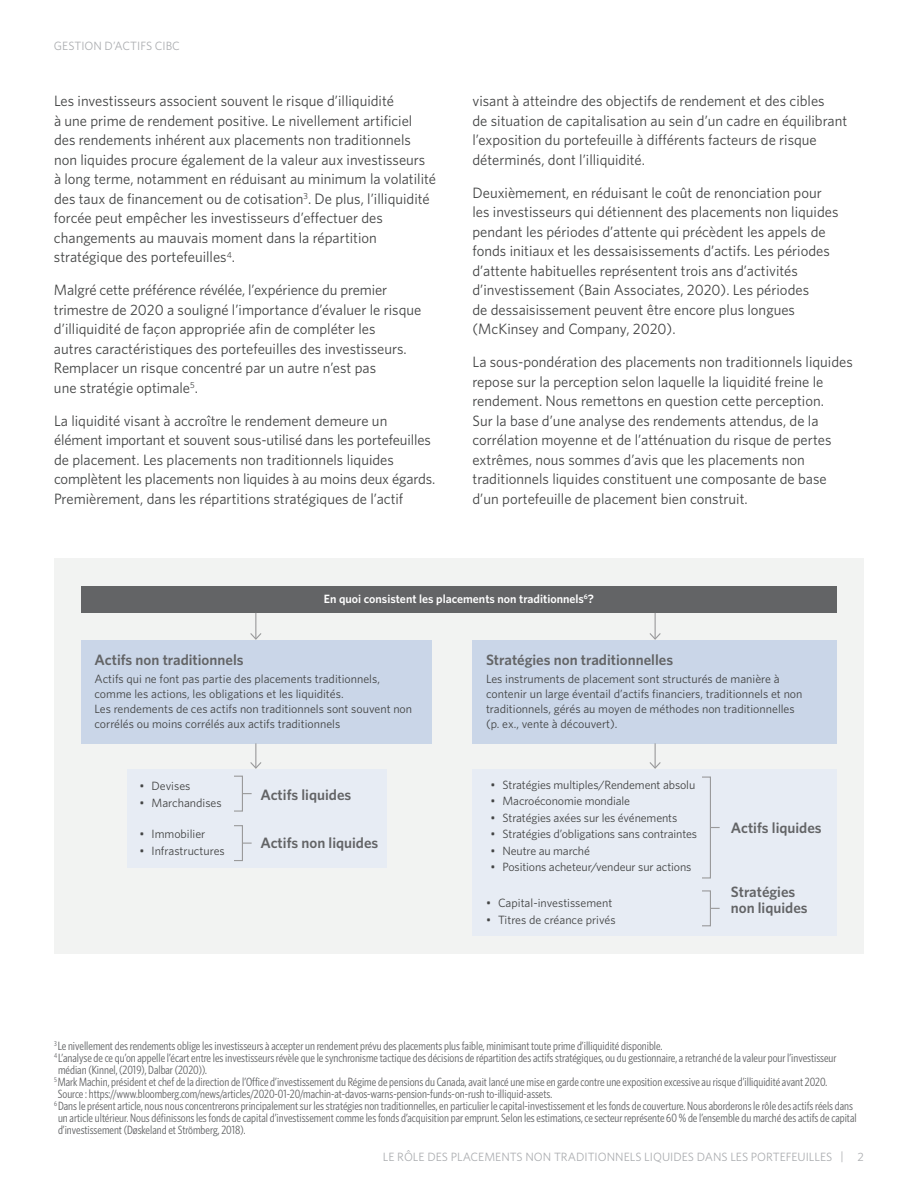
<style>
.page{position:relative;width:918px;height:1188px;background:#fff}
.page>*{position:absolute;margin:0;border:0;box-sizing:border-box;transform-origin:0 0}
.Body_P{font:15px/19.5px "Whitney";color:#434444}
.Body_P-2{font:600 15px/16.5px "Whitney";color:#636466}
.Subheader_H3{font:600 15px "Whitney";color:#636466}
.Source_p{font:12px/12px "Whitney Condensed";color:#636466}
.Body_P-3{font:12px/15px "Whitney";color:#434444}
.Bullets_LI{font:12px "Whitney";letter-spacing:-.01em;color:#434444}
.t1{font:12px "Whitney";color:#acaeb1}
.Subheader_H3-2{font:600 12px "Whitney";color:#fff}
</style>
<div class="page">
<div style="left:54px;top:558px;width:810px;height:396px;background:#f2f3f2"></div>
<div style="left:472px;top:769px;width:365px;height:166px;background:#e7ecf4"></div>
<div style="left:127px;top:769px;width:259px;height:99px;background:#e7ecf4"></div>
<div style="left:81px;top:586px;width:756px;height:27px;background:#636466"></div>
<div style="left:81px;top:640px;width:351px;height:103px;background:#cad6e8"></div>
<div style="left:472px;top:640px;width:365px;height:103px;background:#cad6e8"></div>
<svg style="left:250px;top:613px;width:12px;height:27px"></svg>
<svg style="left:648px;top:743px;width:14px;height:26px"></svg>
<svg style="left:649px;top:613px;width:12px;height:27px"></svg>
<svg style="left:233px;top:743px;width:30px;height:69px"></svg>
<svg style="left:702px;top:776px;width:18px;height:103px"></svg>
<svg style="left:234px;top:825px;width:18px;height:37px"></svg>
<svg style="left:702px;top:890px;width:18px;height:37px"></svg>
<p class="t1" style="left:54px;top:38px;width:127px">GESTION D’ACTIFS CIBC</p>
<p class="Body_P" style="left:54px;top:91px;width:384px">Les investisseurs associent souvent le risque d’illiquidité<br>à une prime de rendement positive. Le nivellement artificiel des rendements inhérent aux placements non traditionnels non liquides procure également de la valeur aux investisseurs à long terme, notamment en réduisant au minimum la volatilité des taux de financement ou de cotisation<sup>3</sup>. De plus, l’illiquidité forcée peut empêcher les investisseurs d’effectuer des changements au mauvais moment dans la répartition stratégique des portefeuilles<sup>4</sup>.</p>
<p class="Body_P" style="left:54px;top:280px;width:369px">Malgré cette préférence révélée, l’expérience du premier trimestre de 2020 a souligné l’importance d’évaluer le risque d’illiquidité de façon appropriée afin de compléter les<br>autres caractéristiques des portefeuilles des investisseurs.<br>Remplacer un risque concentré par un autre n’est pas<br>une stratégie optimale<sup>5</sup>.</p>
<p class="Body_P" style="left:54px;top:411px;width:383px">La liquidité visant à accroître le rendement demeure un élément important et souvent sous-utilisé dans les portefeuilles de placement. Les placements non traditionnels liquides complètent les placements non liquides à au moins deux égards.<br>Premièrement, dans les répartitions stratégiques de l’actif</p>
<p class="Body_P" style="left:472px;top:91px;width:376px">visant à atteindre des objectifs de rendement et des cibles<br>de situation de capitalisation au sein d’un cadre en équilibrant l’exposition du portefeuille à différents facteurs de risque déterminés, dont l’illiquidité.</p>
<p class="Body_P" style="left:472px;top:183px;width:368px">Deuxièmement, en réduisant le coût de renonciation pour les investisseurs qui détiennent des placements non liquides pendant les périodes d’attente qui précèdent les appels de fonds initiaux et les dessaisissements d’actifs. Les périodes d’attente habituelles représentent trois ans d’activités d’investissement (Bain Associates, 2020). Les périodes<br>de dessaisissement peuvent être encore plus longues (McKinsey and Company, 2020).</p>
<p class="Body_P" style="left:472px;top:352px;width:382px">La sous-pondération des placements non traditionnels liquides repose sur la perception selon laquelle la liquidité freine le rendement. Nous remettons en question cette perception.<br>Sur la base d’une analyse des rendements attendus, de la corrélation moyenne et de l’atténuation du risque de pertes extrêmes, nous sommes d’avis que les placements non traditionnels liquides constituent une composante de base d’un portefeuille de placement bien construit.</p>
<h3 class="Subheader_H3-2" style="left:324px;top:590px;width:272px">En quoi consistent les placements non traditionnels<sup>6</sup>?</h3>
<h3 class="Subheader_H3" style="left:94px;top:650px;width:151px">Actifs non traditionnels</h3>
<p class="Body_P-3" style="left:94px;top:671px;width:287px">Actifs qui ne font pas partie des placements traditionnels, comme les actions, les obligations et les liquidités.</p>
<p class="Body_P-3" style="left:94px;top:701px;width:319px">Les rendements de ces actifs non traditionnels sont souvent non corrélés ou moins corrélés aux actifs traditionnels</p>
<p class="Bullets_LI" style="left:140px;top:778px;width:53px">• Devises</p>
<p class="Bullets_LI" style="left:140px;top:795px;width:84px">• Marchandises</p>
<p class="Bullets_LI" style="left:140px;top:826px;width:67px">• Immobilier</p>
<p class="Bullets_LI" style="left:140px;top:843px;width:87px">• Infrastructures</p>
<p class="Body_P-2" style="left:260px;top:786px;width:92px">Actifs liquides</p>
<p class="Body_P-2" style="left:260px;top:834px;width:120px">Actifs non liquides</p>
<h3 class="Subheader_H3" style="left:486px;top:650px;width:189px">Stratégies non traditionnelles</h3>
<p class="Body_P-3" style="left:486px;top:671px;width:318px">Les instruments de placement sont structurés de manière à contenir un large éventail d’actifs financiers, traditionnels et non traditionnels, gérés au moyen de méthodes non traditionnelles (p. ex., vente à découvert).</p>
<p class="Bullets_LI" style="left:490px;top:777px;width:206px">• Stratégies multiples/Rendement absolu</p>
<p class="Bullets_LI" style="left:490px;top:793px;width:141px">• Macroéconomie mondiale</p>
<p class="Bullets_LI" style="left:490px;top:810px;width:188px">• Stratégies axées sur les événements</p>
<p class="Bullets_LI" style="left:490px;top:826px;width:208px">• Stratégies d’obligations sans contraintes</p>
<p class="Bullets_LI" style="left:490px;top:843px;width:101px">• Neutre au marché</p>
<p class="Bullets_LI" style="left:490px;top:859px;width:202px">• Positions acheteur/vendeur sur actions</p>
<p class="Bullets_LI" style="left:486px;top:895px;width:128px">• Capital-investissement</p>
<p class="Bullets_LI" style="left:486px;top:912px;width:131px">• Titres de créance privés</p>
<p class="Body_P-2" style="left:731px;top:819px;width:92px">Actifs liquides</p>
<p class="Body_P-2" style="left:731px;top:883px;width:78px">Stratégies non liquides</p>
<p class="Source_p" style="left:54px;top:1039px;width:610px"><sup>3</sup> Le nivellement des rendements oblige les investisseurs à accepter un rendement prévu des placements plus faible, minimisant toute prime d’illiquidité disponible.</p>
<p class="Source_p" style="left:58px;top:1051px;width:780px;text-indent:-4px"><sup>4</sup> L’analyse de ce qu’on appelle l’écart entre les investisseurs révèle que le synchronisme tactique des décisions de répartition des actifs stratégiques, ou du gestionnaire, a retranché de la valeur pour l’investisseur médian (Kinnel, (2019), Dalbar (2020)).</p>
<p class="Source_p" style="left:58px;top:1075px;width:771px;text-indent:-4px"><sup>5</sup> Mark Machin, président et chef de la direction de l’Office d’investissement du Régime de pensions du Canada, avait lancé une mise en garde contre une exposition excessive au risque d’illiquidité avant 2020.<br>Source : https://www.bloomberg.com/news/articles/2020-01-20/machin-at-davos-warns-pension-funds-on-rush to-illiquid-assets.</p>
<p class="Source_p" style="left:58px;top:1099px;width:800px;text-indent:-4px"><sup>6</sup> Dans le présent article, nous nous concentrerons principalement sur les stratégies non traditionnelles, en particulier le capital-investissement et les fonds de couverture. Nous aborderons le rôle des actifs réels dans un article ultérieur. Nous définissons les fonds de capital d’investissement comme les fonds d’acquisition par emprunt. Selon les estimations, ce secteur représente 60 % de l’ensemble du marché des actifs de capital d’investissement (Døskeland et Strömberg, 2018).</p>
<p class="t1" style="left:383px;top:1149px;width:483px">LE RÔLE DES PLACEMENTS NON TRADITIONNELS LIQUIDES DANS LES PORTEFEUILLES | 2</p>
</div>
